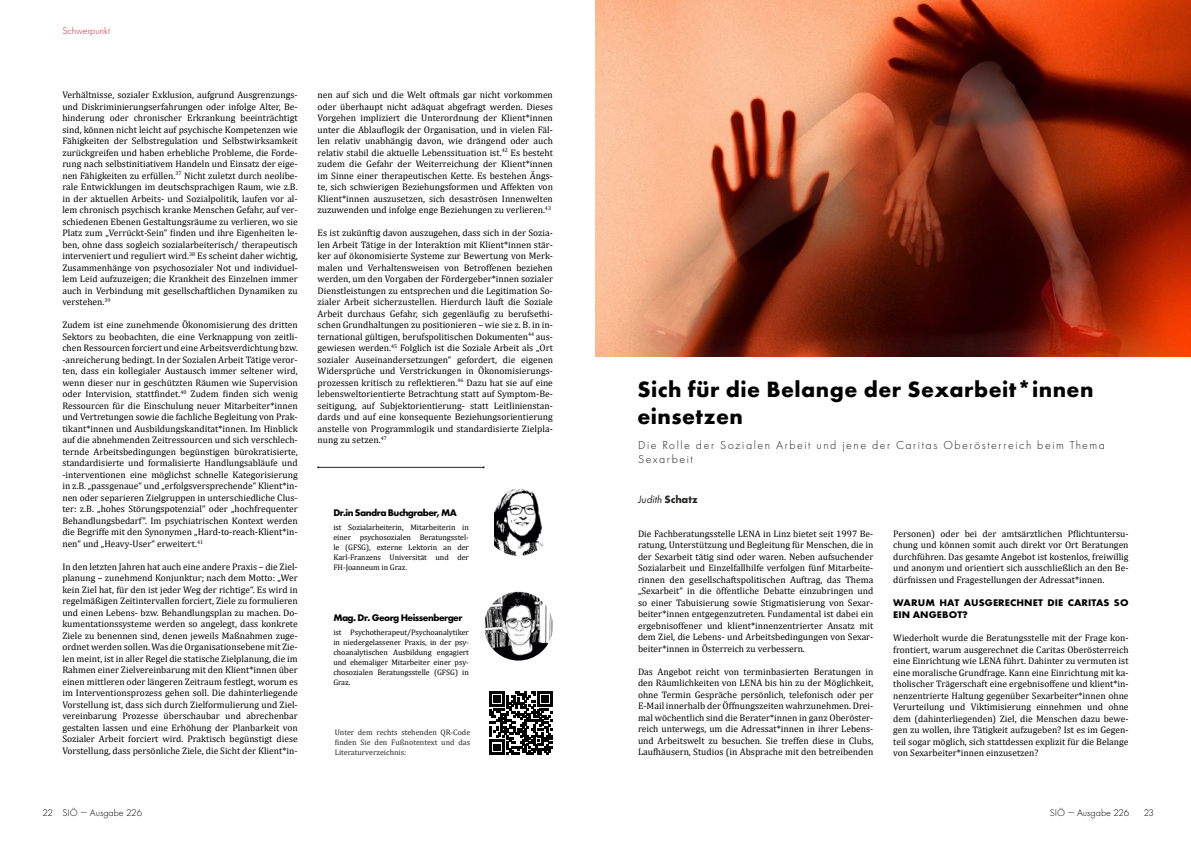
<style>
.page{position:relative;width:1191px;height:842px;background:#fff}
.page>*{position:absolute;margin:0;border:0;box-sizing:border-box;transform-origin:0 0}
.t1{font:700 23px/27.6px "Futura PT";letter-spacing:.02em;color:#000}
.t2{font:300 12px/14.4px "Futura PT";letter-spacing:.13em;color:#000}
.t3{font:italic 11px "Futura PT";color:#282827}
.t4{font:700 10px "Futura PT";letter-spacing:-.05em;color:#000}
.t5{font:700 10px/12px "Futura PT";letter-spacing:.01em;color:#000;scale:1.04 1}
.t6{font:300 10px "Futura PT";color:#000}
.t7{font:300 10px "Futura PT";color:#c71e33}
.t8{font:9.5px/11.5px "Cambria";color:#000;text-align:justify}
.t9{font:8px/10px "Cambria";letter-spacing:-.005em;color:#000;text-align:justify}
.t10{font:8px/9.6px "Cambria";color:#282827;text-align:justify}
.s1{font-weight:700;font-style:normal}
</style>
<div class="page">
<img style="left:595px;top:0;width:596px;height:356px">
<img style="left:494px;top:488px;width:50px;height:68px">
<img style="left:485px;top:592px;width:67px;height:68px">
<hr style="left:318px;top:467px;width:165px;height:1px;background:#282827">
<svg style="left:489px;top:691px;width:64px;height:64px"></svg>
<p class="t7" style="left:62px;top:25px;width:49px">Schwerpunkt</p>
<p class="t8" style="left:62px;top:89px;width:237px">Verhältnisse, sozialer Exklusion, aufgrund Ausgrenzungs&shy;und Diskriminierungserfahrungen oder infolge Alter, Be&shy;hinderung oder chronischer Erkrankung beeinträchtigt sind, können nicht leicht auf psychische Kompetenzen wie Fähigkeiten der Selbstregulation und Selbstwirksamkeit zurückgreifen und haben erhebliche Probleme, die Forde&shy;rung nach selbstinitiativem Handeln und Einsatz der eige&shy;nen Fähigkeiten zu erfüllen.<sup>37</sup> Nicht zuletzt durch neolibe&shy;rale Entwicklungen im deutschsprachigen Raum, wie z.B. in der aktuellen Arbeits- und Sozialpolitik, laufen vor al&shy;lem chronisch psychisch kranke Menschen Gefahr, auf ver&shy;schiedenen Ebenen Gestaltungsräume zu verlieren, wo sie Platz zum „Verrückt-Sein“ finden und ihre Eigenheiten le&shy;ben, ohne dass sogleich sozialarbeiterisch/ therapeutisch interveniert und reguliert wird.<sup>38</sup> Es scheint daher wichtig, Zusammenhänge von psychosozialer Not und individuel&shy;lem Leid aufzuzeigen; die Krankheit des Einzelnen immer auch in Verbindung mit gesellschaftlichen Dynamiken zu verstehen.<sup>39</sup></p>
<p class="t8" style="left:62px;top:319px;width:237px">Zudem ist eine zunehmende Ökonomisierung des dritten Sektors zu beobachten, die eine Verknappung von zeitli&shy;chen Ressourcen forciert und eine Arbeitsverdichtung bzw. -anreicherung bedingt. In der Sozialen Arbeit Tätige veror&shy;ten, dass ein kollegialer Austausch immer seltener wird, wenn dieser nur in geschützten Räumen wie Supervision oder Intervision, stattfindet.<sup>40</sup> Zudem finden sich wenig Ressourcen für die Einschulung neuer Mitarbeiter*innen und Vertretungen sowie die fachliche Begleitung von Prak&shy;tikant*innen und Ausbildungskanditat*innen. Im Hinblick auf die abnehmenden Zeitressourcen und sich verschlech&shy;ternde Arbeitsbedingungen begünstigen bürokratisierte, standardisierte und formalisierte Handlungsabläufe und -interventionen eine möglichst schnelle Kategorisierung in z.B. „passgenaue“ und „erfolgsversprechende“ Klient*in&shy;nen oder separieren Zielgruppen in unterschiedliche Clus&shy;ter: z.B. „hohes Störungspotenzial“ oder „hochfrequenter Behandlungsbedarf“. Im psychiatrischen Kontext werden die Begriffe mit den Synonymen „Hard-to-reach-Klient*in&shy;nen“ und „Heavy-User“ erweitert.<sup>41</sup></p>
<p class="t8" style="left:62px;top:561px;width:237px">In den letzten Jahren hat auch eine andere Praxis – die Ziel&shy;planung – zunehmend Konjunktur; nach dem Motto: „Wer kein Ziel hat, für den ist jeder Weg der richtige“. Es wird in regelmäßigen Zeitintervallen forciert, Ziele zu formulieren und einen Lebens- bzw. Behandlungsplan zu machen. Do&shy;kumentationssysteme werden so angelegt, dass konkrete Ziele zu benennen sind, denen jeweils Maßnahmen zuge&shy;ordnet werden sollen. Was die Organisationsebene mit Zie&shy;len meint, ist in aller Regel die statische Zielplanung, die im Rahmen einer Zielvereinbarung mit den Klient*innen über einen mittleren oder längeren Zeitraum festlegt, worum es im Interventionsprozess gehen soll. Die dahinterliegende Vorstellung ist, dass sich durch Zielformulierung und Ziel&shy;vereinbarung Prozesse überschaubar und abrechenbar gestalten lassen und eine Erhöhung der Planbarkeit von Sozialer Arbeit forciert wird. Praktisch begünstigt diese Vorstellung, dass persönliche Ziele, die Sicht der Klient*in-</p>
<p class="t8" style="left:317px;top:89px;width:237px">nen auf sich und die Welt oftmals gar nicht vorkommen oder überhaupt nicht adäquat abgefragt werden. Dieses Vorgehen impliziert die Unterordnung der Klient*innen unter die Ablauflogik der Organisation, und in vielen Fäl&shy;len relativ unabhängig davon, wie drängend oder auch relativ stabil die aktuelle Lebenssituation ist.<sup>42</sup> Es besteht zudem die Gefahr der Weiterreichung der Klient*innen im Sinne einer therapeutischen Kette. Es bestehen Ängs&shy;te, sich schwierigen Beziehungsformen und Affekten von Klient*innen auszusetzen, sich desaströsen Innenwelten zuzuwenden und infolge enge Beziehungen zu verlieren.<sup>43</sup></p>
<p class="t8" style="left:317px;top:227px;width:237px">Es ist zukünftig davon auszugehen, dass sich in der Sozia&shy;len Arbeit Tätige in der Interaktion mit Klient*innen stär&shy;ker auf ökonomisierte Systeme zur Bewertung von Merk&shy;malen und Verhaltensweisen von Betroffenen beziehen werden, um den Vorgaben der Fördergeber*innen sozialer Dienstleistungen zu entsprechen und die Legitimation So&shy;zialer Arbeit sicherzustellen. Hierdurch läuft die Soziale Arbeit durchaus Gefahr, sich gegenläufig zu berufsethi&shy;schen Grundhaltungen zu positionieren – wie sie z. B. in in&shy;ternational gültigen, berufspolitischen Dokumenten<sup>44</sup> aus&shy;gewiesen werden.<sup>45</sup> Folglich ist die Soziale Arbeit als „Ort sozialer Auseinandersetzungen“ gefordert, die eigenen Widersprüche und Verstrickungen in Ökonomisierungs&shy;prozessen kritisch zu reflektieren.<sup>46</sup> Dazu hat sie auf eine lebensweltorientierte Betrachtung statt auf Symptom-Be&shy;seitigung, auf Subjektorientierung- statt Leitlinienstan&shy;dards und auf eine konsequente Beziehungsorientierung anstelle von Programmlogik und standardisierte Zielpla&shy;nung zu setzen.<sup>47</sup></p>
<p class="t4" style="left:333px;top:507px;width:125px">Dr.in Sandra Buchgraber, MA</p>
<p class="t9" style="left:333px;top:523px;width:137px">ist Sozialarbeiterin, Mitarbeiterin in einer psychosozialen Beratungsstel&shy;le (GFSG), externe Lektorin an der Karl-Franzens Universität und der FH-Joanneum in Graz.</p>
<p class="t4" style="left:333px;top:611px;width:131px">Mag. Dr. Georg Heissenberger</p>
<p class="t9" style="left:333px;top:627px;width:137px">ist Psychotherapeut/Psychoanalytiker in niedergelassener Praxis, in der psy&shy;choanalytischen Ausbildung engagiert und ehemaliger Mitarbeiter einer psy&shy;chosozialen Beratungsstelle (GFSG) in Graz.</p>
<p class="t10" style="left:335px;top:728px;width:137px">Unter dem rechts stehenden QR-Code finden Sie den Fußnotentext und das Literaturverzeichnis:</p>
<h1 class="t1" style="left:637px;top:375px;width:457px">Sich für die Belange der Sexarbeit*innen einsetzen</h1>
<p class="t2" style="left:638px;top:438px;width:468px">Die Rolle der Sozialen Arbeit und jene der Caritas Oberösterreich beim Thema<br>Sexarbeit</p>
<p class="t3" style="left:638px;top:493px;width:61px">Judith <span class="s1">Schatz</span></p>
<p class="t8" style="left:638px;top:528px;width:237px">Die Fachberatungsstelle LENA in Linz bietet seit 1997 Be&shy;ratung, Unterstützung und Begleitung für Menschen, die in der Sexarbeit tätig sind oder waren. Neben aufsuchender Sozialarbeit und Einzelfallhilfe verfolgen fünf Mitarbeite&shy;rinnen den gesellschaftspolitischen Auftrag, das Thema „Sexarbeit“ in die öffentliche Debatte einzubringen und so einer Tabuisierung sowie Stigmatisierung von Sexar&shy;beiter*innen entgegenzutreten. Fundamental ist dabei ein ergebnisoffener und klient*innenzentrierter Ansatz mit dem Ziel, die Lebens- und Arbeitsbedingungen von Sexar&shy;beiter*innen in Österreich zu verbessern.</p>
<p class="t8" style="left:638px;top:666px;width:237px">Das Angebot reicht von terminbasierten Beratungen in den Räumlichkeiten von LENA bis hin zu der Möglichkeit, ohne Termin Gespräche persönlich, telefonisch oder per E-Mail innerhalb der Öffnungszeiten wahrzunehmen. Drei&shy;mal wöchentlich sind die Berater*innen in ganz Oberöster&shy;reich unterwegs, um die Adressat*innen in ihrer Lebens&shy;und Arbeitswelt zu besuchen. Sie treffen diese in Clubs, Laufhäusern, Studios (in Absprache mit den betreibenden</p>
<p class="t8" style="left:893px;top:528px;width:237px">Personen) oder bei der amtsärztlichen Pflichtuntersu&shy;chung und können somit auch direkt vor Ort Beratungen durchführen. Das gesamte Angebot ist kostenlos, freiwillig und anonym und orientiert sich ausschließlich an den Be&shy;dürfnissen und Fragestellungen der Adressat*innen.</p>
<p class="t5" style="left:893px;top:597px;width:228px">WARUM HAT AUSGERECHNET DIE CARITAS SO<br>EIN ANGEBOT?</p>
<p class="t8" style="left:893px;top:632px;width:237px">Wiederholt wurde die Beratungsstelle mit der Frage kon&shy;frontiert, warum ausgerechnet die Caritas Oberösterreich eine Einrichtung wie LENA führt. Dahinter zu vermuten ist eine moralische Grundfrage. Kann eine Einrichtung mit ka&shy;tholischer Trägerschaft eine ergebnisoffene und klient*in&shy;nenzentrierte Haltung gegenüber Sexarbeiter*innen ohne Verurteilung und Viktimisierung einnehmen und ohne dem (dahinterliegenden) Ziel, die Menschen dazu bewe&shy;gen zu wollen, ihre Tätigkeit aufzugeben? Ist es im Gegen&shy;teil sogar möglich, sich stattdessen explizit für die Belange von Sexarbeiter*innen einzusetzen?</p>
<p class="t6" style="left:43px;top:807px;width:101px">22 SIÖ — Ausgabe 226</p>
<p class="t6" style="left:1049px;top:807px;width:81px">SIÖ — Ausgabe 226</p>
<p class="t6" style="left:1143px;top:807px;width:12px">23</p>
</div>
